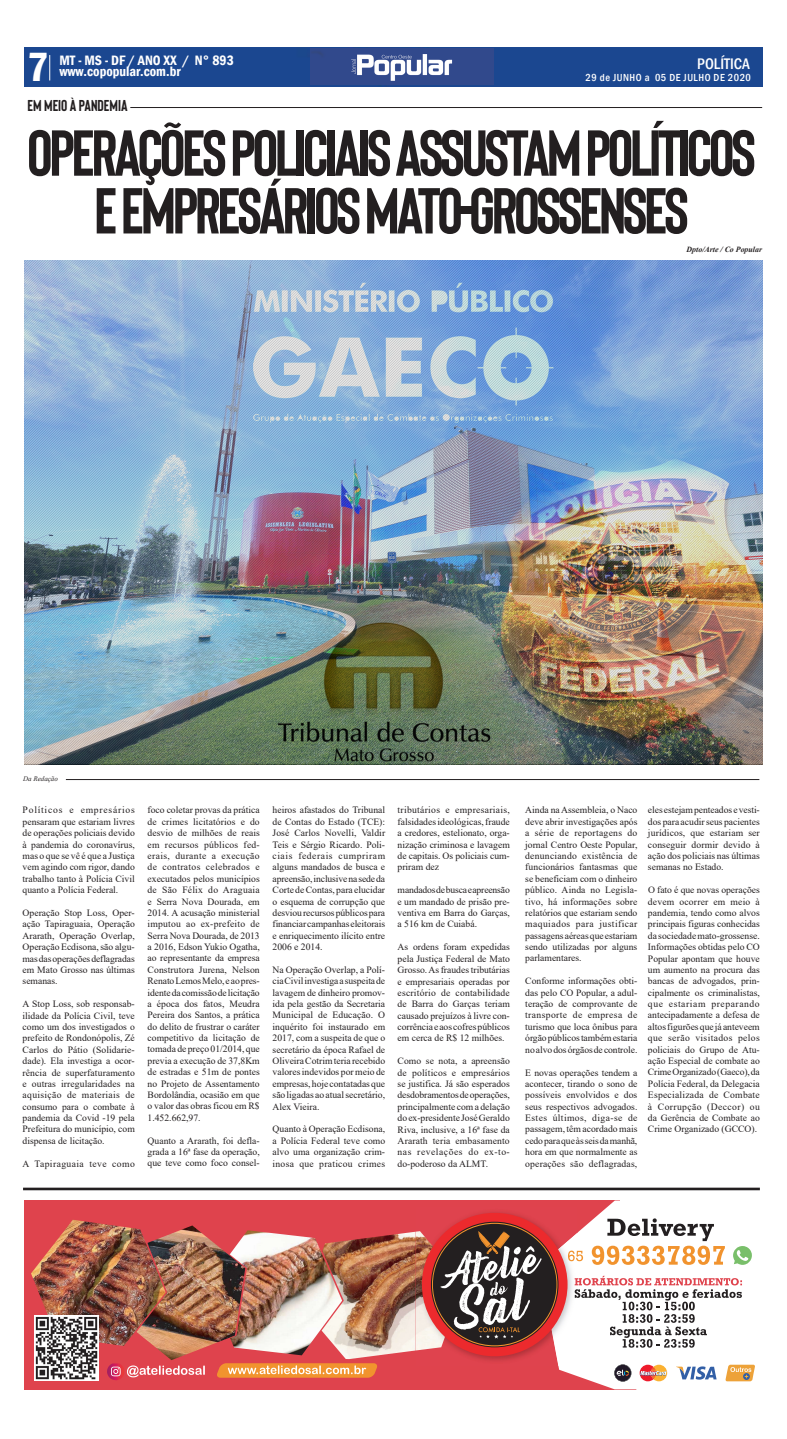
<style>
.page{position:relative;width:787px;height:1439px;background:#fff}
.page>*{position:absolute;margin:0;border:0;box-sizing:border-box;transform-origin:0 0}
.t1{font:700 64.75px/57.8px "Bison";letter-spacing:-.05em;color:#231f20;text-align:center}
.t2{font:42px "Myriad Pro";color:#fff}
.t3{font:600 condensed 42px "Franklin Gothic";color:#fff}
.t4{font:700 15.75px "Bison";color:#231f20}
.t5{font:500 condensed 15.75px "Franklin Gothic";color:#fff}
.t6{font:600 condensed 14px "Franklin Gothic";color:#fff}
.t7{font:14px "Myriad Pro";letter-spacing:-.06em;color:#fff}
.t8{font:500 condensed 10.5px "Franklin Gothic";letter-spacing:.05em;color:#fff}
.t9{font:9.62px/11.4px "Times New Roman";color:#231f20;text-align:justify}
.t10{font:9.62px "Myriad Pro";color:#fff}
.t11{font:9.62px "Times New Roman";letter-spacing:.04em;color:#231f20}
.t12{font:italic 700 7.88px "Times New Roman";color:#231f20}
.t13{font:italic 7px "Times New Roman";color:#231f20}
</style>
<div class="page">
<div style="left:25px;top:47px;width:736px;height:39px;background:#1b4790"></div>
<svg style="left:49px;top:52px;width:3px;height:28px"></svg>
<img style="left:311px;top:49px;width:182px;height:35px">
<hr style="left:23px;top:1187px;width:736px;height:3px;background:#231f20">
<hr style="left:66px;top:779px;width:693px;height:1px;background:#231f20">
<img style="left:25px;top:1200px;width:407px;height:189px">
<img style="left:31px;top:1219px;width:42px;height:101px">
<img style="left:147px;top:1225px;width:45px;height:37px">
<img style="left:322px;top:1231px;width:93px;height:78px">
<img style="left:230px;top:1230px;width:72px;height:125px">
<img style="left:415px;top:1206px;width:17px;height:160px">
<img style="left:415px;top:1231px;width:17px;height:119px">
<svg style="left:421px;top:1213px;width:146px;height:143px"></svg>
<svg style="left:216px;top:1363px;width:162px;height:14px;background:#f2a357"></svg>
<svg style="left:432px;top:1200px;width:323px;height:189px"></svg>
<img style="left:34px;top:1315px;width:64px;height:65px">
<svg style="left:127px;top:1365px;width:78px;height:12px"></svg>
<img style="left:107px;top:1363px;width:17px;height:17px">
<svg style="left:111px;top:1366px;width:10px;height:10px"></svg>
<hr style="left:130px;top:107px;width:631px;height:1px;background:#231f20">
<img style="left:25px;top:261px;width:736px;height:503px">
<img style="left:272px;top:611px;width:224px;height:154px">
<p class="t2" style="left:33px;top:39px;width:23px">3</p>
<p class="t3" style="left:27px;top:39px;width:23px">7</p>
<p class="t7" style="left:61px;top:50px;width:140px">MT - MS - DF / ANO XVIII / N° 860</p>
<p class="t6" style="left:59px;top:51px;width:176px">MT - MS - DF / ANO XX / N° 893</p>
<p class="t6" style="left:59px;top:62px;width:123px">www.copopular.com.br</p>
<p class="t10" style="left:61px;top:65px;width:95px">www.copopular.com.br</p>
<p class="t4" style="left:27px;top:97px;width:102px">EM MEIO À PANDEMIA</p>
<p class="t5" style="left:697px;top:53px;width:54px">POLÍTICA</p>
<p class="t8" style="left:585px;top:71px;width:167px">29 de JUNHO a 05 DE JULHO DE 2020</p>
<p class="t1" style="left:27px;top:124px;width:730px">OPERAÇÕES POLICIAIS ASSUSTAM POLÍTICOS<br>E EMPRESÁRIOS MATO-GROSSENSES</p>
<p class="t12" style="left:686px;top:244px;width:77px">Dpto/Arte / Co Popular</p>
<p class="t13" style="left:23px;top:773px;width:36px">Da Redação</p>
<p class="t9" style="left:23px;top:804px;width:114px">Políticos e empresários pensaram que estariam livres de operações policiais devido à pandemia do coronavírus, mas o que se vê é que a Justiça vem agindo com rigor, dando trabalho tanto à Polícia Civil quanto a Polícia Federal.</p>
<p class="t9" style="left:23px;top:907px;width:114px">Operação Stop Loss, Oper&shy;ação Tapiraguaia, Operação Ararath, Operação Overlap, Operação Ecdisona, são algu&shy;mas das operações deflagradas em Mato Grosso nas últimas semanas.</p>
<p class="t9" style="left:23px;top:998px;width:114px">A Stop Loss, sob responsab&shy;ilidade da Polícia Civil, teve como um dos investigados o prefeito de Rondonópolis, Zé Carlos do Pátio (Solidarie&shy;dade). Ela investiga a ocor&shy;rência de superfaturamento e outras irregularidades na aquisição de materiais de consumo para o combate à pandemia da Covid -19 pela Prefeitura do município, com dispensa de licitação.</p>
<p class="t11" style="left:23px;top:1156px;width:114px">A Tapiraguaia teve como</p>
<p class="t9" style="left:147px;top:804px;width:114px">foco coletar provas da prática de crimes licitatórios e do desvio de milhões de reais em recursos públicos fed&shy;erais, durante a execução de contratos celebrados e executados pelos municípios de São Félix do Araguaia e Serra Nova Dourada, em 2014. A acusação ministerial imputou ao ex-prefeito de Serra Nova Dourada, de 2013 a 2016, Edson Yukio Ogatha, ao representante da empresa Construtora Jurena, Nelson Renato Lemos Melo, e ao pres&shy;idente da comissão de licitação a época dos fatos, Meudra Pereira dos Santos, a prática do delito de frustrar o caráter competitivo da licitação de tomada de preço 01/2014, que previa a execução de 37,8Km de estradas e 51m de pontes no Projeto de Assentamento Bordolândia, ocasião em que o valor das obras ficou em R$ 1.452.662,97.</p>
<p class="t9" style="left:147px;top:1134px;width:114px">Quanto a Ararath, foi defla&shy;grada a 16ª fase da operação, que teve como foco consel-</p>
<p class="t9" style="left:272px;top:804px;width:114px">heiros afastados do Tribunal de Contas do Estado (TCE):<br>José Carlos Novelli, Valdir Teis e Sérgio Ricardo. Poli&shy;ciais federais cumpriram alguns mandados de busca e apreensão, inclusive na sede da Corte de Contas, para elucidar o esquema de corrupção que desviou recursos públicos para financiar campanhas eleitorais e enriquecimento ilícito entre 2006 e 2014.</p>
<p class="t9" style="left:272px;top:963px;width:114px">Na Operação Overlap, a Polí&shy;cia Civil investiga a suspeita de lavagem de dinheiro promov&shy;ida pela gestão da Secretaria Municipal de Educação. O inquérito foi instaurado em 2017, com a suspeita de que o secretário da época Rafael de Oliveira Cotrim teria recebido valores indevidos por meio de empresas, hoje contatadas que são ligadas ao atual secretário, Alex Vieira.</p>
<p class="t9" style="left:272px;top:1123px;width:114px">Quanto à Operação Ecdisona, a Polícia Federal teve como alvo uma organização crim&shy;inosa que praticou crimes</p>
<p class="t9" style="left:397px;top:804px;width:114px">tributários e empresariais, falsidades ideológicas, fraude a credores, estelionato, orga&shy;nização criminosa e lavagem de capitais. Os policiais cum&shy;priram dez</p>
<p class="t9" style="left:397px;top:884px;width:114px">mandados de busca e apreensão e um mandado de prisão pre&shy;ventiva em Barra do Garças, a 516 km de Cuiabá.</p>
<p class="t9" style="left:397px;top:941px;width:114px">As ordens foram expedidas pela Justiça Federal de Mato Grosso. As fraudes tributárias e empresariais operadas por escritório de contabilidade de Barra do Garças teriam causado prejuízos à livre con&shy;corrência e aos cofres públicos em cerca de R$ 12 milhões.</p>
<p class="t9" style="left:397px;top:1055px;width:114px">Como se nota, a apreensão de políticos e empresários se justifica. Já são esperados desdobramentos de operações, principalmente com a delação do ex-presidente José Geraldo Riva, inclusive, a 16ª fase da Ararath teria embasamento nas revelações do ex-to&shy;do-poderoso da ALMT.</p>
<p class="t9" style="left:525px;top:804px;width:114px">Ainda na Assembleia, o Naco deve abrir investigações após a série de reportagens do jornal Centro Oeste Popular, denunciando existência de funcionários fantasmas que se beneficiam com o dinheiro público. Ainda no Legisla&shy;tivo, há informações sobre relatórios que estariam sendo maquiados para justificar passagens aéreas que estariam sendo utilizadas por alguns parlamentares.</p>
<p class="t9" style="left:525px;top:975px;width:114px">Conforme informações obti&shy;das pelo CO Popular, a adul&shy;teração de comprovante de transporte de empresa de turismo que loca ônibus para órgão públicos também estaria no alvo dos órgãos de controle.</p>
<p class="t9" style="left:525px;top:1066px;width:114px">E novas operações tendem a acontecer, tirando o sono de possíveis envolvidos e dos seus respectivos advogados.<br>Estes últimos, diga-se de passagem, têm acordado mais cedo para que às seis da manhã, hora em que normalmente as operações são deflagradas,</p>
<p class="t9" style="left:647px;top:804px;width:113px">eles estejam penteados e vesti&shy;dos para acudir seus pacientes jurídicos, que estariam ser conseguir dormir devido à ação dos policiais nas últimas semanas no Estado.</p>
<p class="t9" style="left:647px;top:884px;width:113px">O fato é que novas operações devem ocorrer em meio à pandemia, tendo como alvos principais figuras conhecidas da sociedade mato-grossense.<br>Informações obtidas pelo CO Popular apontam que houve um aumento na procura das bancas de advogados, prin&shy;cipalmente os criminalistas, que estariam preparando antecipadamente a defesa de altos figurões que já anteveem que serão visitados pelos policiais do Grupo de Atu&shy;ação Especial de combate ao Crime Organizado (Gaeco), da Polícia Federal, da Delegacia Especializada de Combate à Corrupção (Deccor) ou da Gerência de Combate ao Crime Organizado (GCCO).</p>
</div>
